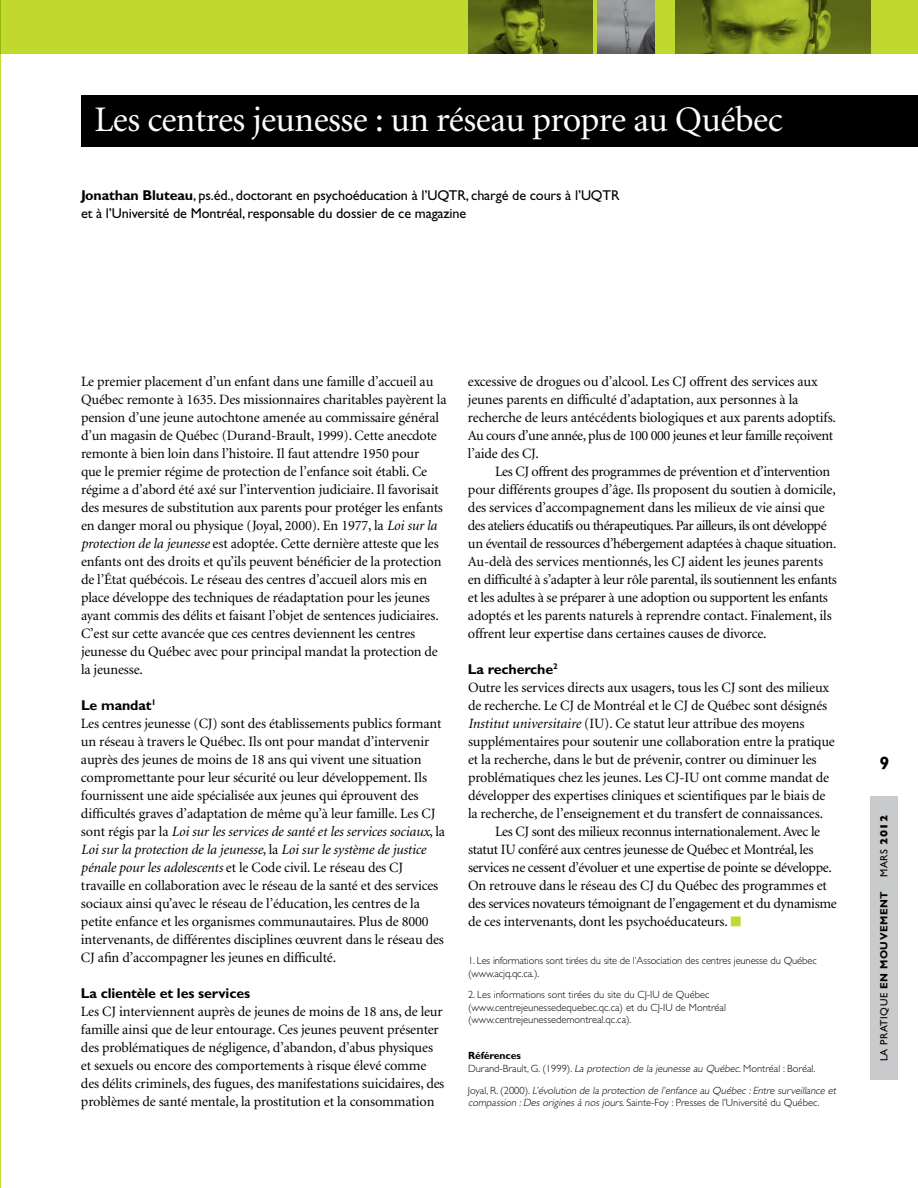
<style>
.page{position:relative;width:918px;height:1188px;background:#fff}
.page>*{position:absolute;margin:0;border:0;box-sizing:border-box;transform-origin:0 0}
.t1{font:36px "Minion";letter-spacing:-.015em;color:#fff}
.t2{font:700 18px "Gill Sans";color:#000}
.t3{font:14.25px/18px "Minion";letter-spacing:-.01em;color:#000}
.t4{font:14.25px/18px "Gill Sans";letter-spacing:-.01em;color:#000}
.t5{font:700 14.25px "Gill Sans";letter-spacing:-.01em;color:#000}
.t6{font:300 10.5px/12.6px "Gill Sans";color:#000}
.t7{font:italic 300 10.5px/12.6px "Gill Sans";color:#000}
.t8{font:700 10.5px "Gill Sans";letter-spacing:.05em;color:#000}
.t9{font:10.5px "Gill Sans";color:#000}
.s1{font-weight:700}
.s2{font-style:italic}
.s3{font-family:"Universal Newswith Comm Pi";font-size:19.5px;color:#c1d82f}
.s4{font-style:normal}
.s5{font-weight:800}
.s6{font-weight:400}
</style>
<div class="page">
<hr style="left:0;top:0;width:1px;height:1188px;background:#c1d82f">
<div style="left:871px;top:796px;width:27px;height:284px;background:#c9cacc"></div>
<div style="left:0;top:0;width:918px;height:54px;background:#c1d82f"></div>
<div style="left:81px;top:95px;width:837px;height:52px;background:#000"></div>
<img style="left:468px;top:0;width:124px;height:54px">
<img style="left:675px;top:0;width:196px;height:54px">
<img style="left:597px;top:0;width:58px;height:54px">
<h1 class="t1" style="left:94px;top:102px;width:690px">Les centres jeunesse : un réseau propre au Québec</h1>
<p class="t4" style="left:81px;top:186px;width:540px"><span class="s1">Jonathan Bluteau</span>, ps.éd., doctorant en psychoéducation à l’UQTR, chargé de cours à l’UQTR et à l’Université de Montréal, responsable du dossier de ce magazine</p>
<p class="t3" style="left:81px;top:373px;width:367px">Le premier placement d’un enfant dans une famille d’accueil au Québec remonte à 1635. Des missionnaires charitables payèrent la pension d’une jeune autochtone amenée au commissaire général d’un magasin de Québec (Durand-Brault, 1999). Cette anecdote remonte à bien loin dans l’histoire. Il faut attendre 1950 pour<br>que le premier régime de protection de l’enfance soit établi. Ce régime a d’abord été axé sur l’intervention judiciaire. Il favorisait des mesures de substitution aux parents pour protéger les enfants en danger moral ou physique (Joyal, 2000). En 1977, la <span class="s2">Loi sur la protection de la jeunesse</span> est adoptée. Cette dernière atteste que les enfants ont des droits et qu’ils peuvent bénéficier de la protection de l’État québécois. Le réseau des centres d’accueil alors mis en place développe des techniques de réadaptation pour les jeunes ayant commis des délits et faisant l’objet de sentences judiciaires.<br>C’est sur cette avancée que ces centres deviennent les centres jeunesse du Québec avec pour principal mandat la protection de la jeunesse.</p>
<p class="t5" style="left:81px;top:697px;width:77px">Le mandat<sup>1</sup></p>
<p class="t3" style="left:81px;top:715px;width:366px">Les centres jeunesse (CJ) sont des établissements publics formant un réseau à travers le Québec. Ils ont pour mandat d’intervenir auprès des jeunes de moins de 18 ans qui vivent une situation compromettante pour leur sécurité ou leur développement. Ils fournissent une aide spécialisée aux jeunes qui éprouvent des difficultés graves d’adaptation de même qu’à leur famille. Les CJ sont régis par la <span class="s2">Loi sur les services de santé et les services sociaux</span>, la <span class="s2">Loi sur la protection de la jeunesse</span>, la <span class="s2">Loi sur le système de justice pénale pour les adolescents</span> et le Code civil. Le réseau des CJ travaille en collaboration avec le réseau de la santé et des services sociaux ainsi qu’avec le réseau de l’éducation, les centres de la petite enfance et les organismes communautaires. Plus de 8000 intervenants, de différentes disciplines œuvrent dans le réseau des CJ afin d’accompagner les jeunes en difficulté.</p>
<p class="t5" style="left:81px;top:985px;width:171px">La clientèle et les services</p>
<p class="t3" style="left:81px;top:1003px;width:365px">Les CJ interviennent auprès de jeunes de moins de 18 ans, de leur famille ainsi que de leur entourage. Ces jeunes peuvent présenter des problématiques de négligence, d’abandon, d’abus physiques et sexuels ou encore des comportements à risque élevé comme des délits criminels, des fugues, des manifestations suicidaires, des problèmes de santé mentale, la prostitution et la consommation</p>
<p class="t3" style="left:468px;top:373px;width:370px">excessive de drogues ou d’alcool. Les CJ offrent des services aux jeunes parents en difficulté d’adaptation, aux personnes à la recherche de leurs antécédents biologiques et aux parents adoptifs.<br>Au cours d’une année, plus de 100 000 jeunes et leur famille reçoivent l’aide des CJ.</p>
<p class="t3" style="left:468px;top:463px;width:370px;text-indent:27px">Les CJ offrent des programmes de prévention et d’intervention pour différents groupes d’âge. Ils proposent du soutien à domicile, des services d’accompagnement dans les milieux de vie ainsi que des ateliers éducatifs ou thérapeutiques. Par ailleurs, ils ont développé un éventail de ressources d’hébergement adaptées à chaque situation.<br>Au-delà des services mentionnés, les CJ aident les jeunes parents en difficulté à s’adapter à leur rôle parental, ils soutiennent les enfants et les adultes à se préparer à une adoption ou supportent les enfants adoptés et les parents naturels à reprendre contact. Finalement, ils offrent leur expertise dans certaines causes de divorce.</p>
<p class="t5" style="left:468px;top:661px;width:91px">La recherche<sup>2</sup></p>
<p class="t3" style="left:468px;top:679px;width:363px">Outre les services directs aux usagers, tous les CJ sont des milieux</p>
<p class="t3" style="left:468px;top:697px;width:361px">de recherche. Le CJ de Montréal et le CJ de Québec sont désignés</p>
<p class="t3" style="left:468px;top:715px;width:338px"><span class="s2">Institut universitaire</span> (IU). Ce statut leur attribue des moyens</p>
<p class="t3" style="left:468px;top:733px;width:368px">supplémentaires pour soutenir une collaboration entre la pratique</p>
<p class="t3" style="left:468px;top:751px;width:350px">et la recherche, dans le but de prévenir, contrer ou diminuer les</p>
<p class="t3" style="left:468px;top:769px;width:363px">problématiques chez les jeunes. Les CJ-IU ont comme mandat de</p>
<p class="t3" style="left:468px;top:787px;width:359px">développer des expertises cliniques et scientifiques par le biais de</p>
<p class="t3" style="left:468px;top:805px;width:357px">la recherche, de l’enseignement et du transfert de connaissances.</p>
<p class="t3" style="left:495px;top:823px;width:327px">Les CJ sont des milieux reconnus internationalement. Avec le</p>
<p class="t3" style="left:468px;top:841px;width:347px">statut IU conféré aux centres jeunesse de Québec et Montréal, les</p>
<p class="t3" style="left:468px;top:859px;width:366px">services ne cessent d’évoluer et une expertise de pointe se développe.</p>
<p class="t3" style="left:468px;top:877px;width:361px">On retrouve dans le réseau des CJ du Québec des programmes et</p>
<p class="t3" style="left:468px;top:895px;width:370px">des services novateurs témoignant de l’engagement et du dynamisme</p>
<p class="t3" style="left:468px;top:913px;width:275px">de ces intervenants, dont les psychoéducateurs. <span class="s3">n</span></p>
<p class="t6" style="left:468px;top:954px;width:350px">1. Les informations sont tirées du site de l’Association des centres jeunesse du Québec (www.acjq.qc.ca.).</p>
<p class="t6" style="left:468px;top:988px;width:260px">2. Les informations sont tirées du site du CJ-IU de Québec (www.centrejeunessedequebec.qc.ca) et du CJ-IU de Montréal (www.centrejeunessedemontreal.qc.ca).</p>
<p class="t6" style="left:468px;top:1050px;width:349px"><span class="s1">Références<br></span>Durand-Brault, G. (1999). <span class="s2">La protection de la jeunesse au Québec</span>. Montréal : Boréal.</p>
<p class="t7" style="left:468px;top:1084px;width:372px"><span class="s4">J o y a l , R . ( 2 0 0 0 ) .</span> L’évolution de la protection de l’enfance au Québec :Entre surveillance et compassion :Des origines à nos jours<span class="s4">. Sainte-Foy : Presses de l’Université du Québec.</span></p>
<p class="t2" style="left:879px;top:753px;width:11px">9</p>
<p class="t9" style="left:878px;top:877px;width:63px;rotate:-90deg">MARS <span class="s5">2012</span></p>
<p class="t8" style="left:878px;top:1061px;width:172px;rotate:-90deg"><span class="s6">LA PRATIQUE</span> EN MOUVEMENT</p>
</div>
